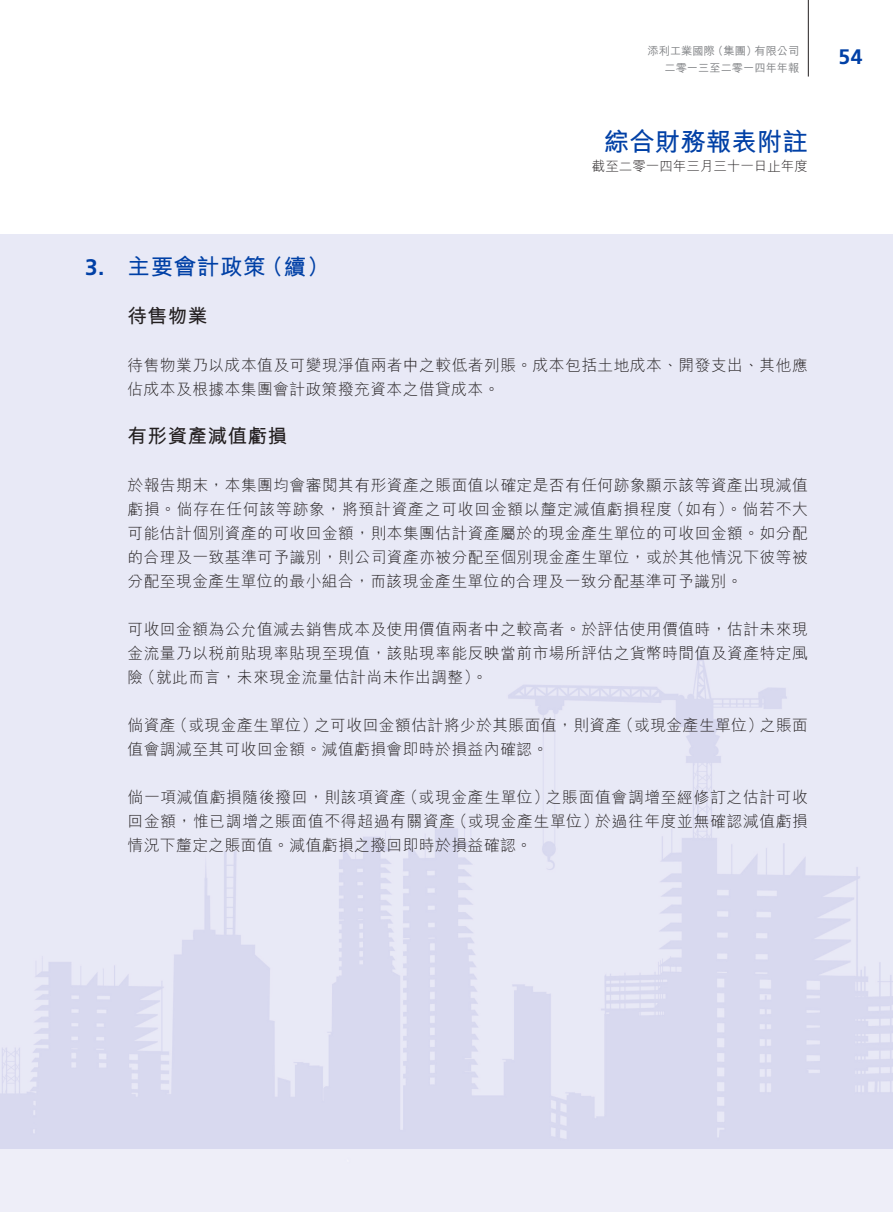
<style>
.page{position:relative;width:893px;height:1212px;background:#fff}
.page>*{position:absolute;margin:0;border:0;box-sizing:border-box;transform-origin:0 0}
.t1{font:700 25.5px "M Hei HK";color:#0040a6}
.t2{font:700 22.5px "M Hei HK";letter-spacing:.03em;color:#0040a6}
.t3{font:700 22.5px "Frutiger LT Std";color:#0040a6}
.t4{font:700 21px "Frutiger LT Std";color:#0040a6}
.t5{font:700 19.5px "M Hei HK";letter-spacing:.03em;color:#231f20}
.t6{font:300 15.75px/24px "M Hei HK";letter-spacing:.03em;color:#231f20}
.t7{font:300 13.5px "M Hei HK";color:#231f20}
.t8{font:500 11.25px/17.2px "M Hei HK";color:#808285}
</style>
<div class="page">
<div style="left:0;top:234px;width:893px;height:914px;background:linear-gradient(to right,#e6e7f5,#e4e5f4)"></div>
<hr style="left:808px;top:0;width:1px;height:77px;background:#231f20">
<p class="t8" style="left:712px;top:41px;width:46px">（集團）</p>
<p class="t8" style="left:754px;top:41px;width:46px">有限公司</p>
<p class="t8" style="left:664px;top:41px;width:136px;text-indent:-17px">添利工業國際<br>二零一三至二零一四年年報</p>
<h3 class="t4" style="left:838px;top:45px;width:25px">54</h3>
<h1 class="t1" style="left:604px;top:123px;width:205px">綜合財務報表附註</h1>
<p class="t7" style="left:592px;top:156px;width:217px">截至二零一四年三月三十一日止年度</p>
<h2 class="t3" style="left:85px;top:254px;width:21px">3.</h2>
<h2 class="t2" style="left:128px;top:251px;width:140px">主要會計政策</h2>
<h2 class="t2" style="left:261px;top:251px;width:70px">（續(</h2>
<p class="t5" style="left:128px;top:302px;width:81px">待售物業</p>
<p class="t6" style="left:128px;top:353px;width:682px">待售物業乃以成本值及可變現淨值兩者中之較低者列賬。成本包括土地成本、開發支出、其他應佔成本及根據本集團會計政策撥充資本之借貸成本。</p>
<p class="t5" style="left:128px;top:422px;width:161px">有形資產減值虧損</p>
<p class="t6" style="left:128px;top:473px;width:682px;text-align:right">於報告期末，本集團均會審閱其有形資產之賬面值以確定是否有任何跡象顯示該等資產出現減值（如有）。倘若不大</p>
<p class="t6" style="left:128px;top:497px;width:682px">虧損。倘存在任何該等跡象，將預計資產之可收回金額以釐定減值虧損程度<br>可能估計個別資產的可收回金額，則本集團估計資產屬於的現金產生單位的可收回金額。如分配的合理及一致基準可予識別，則公司資產亦被分配至個別現金產生單位，或於其他情況下彼等被分配至現金產生單位的最小組合，而該現金產生單位的合理及一致分配基準可予識別。</p>
<p class="t6" style="left:128px;top:617px;width:682px">可收回金額為公允值減去銷售成本及使用價值兩者中之較高者。於評估使用價值時，估計未來現</p>
<p class="t6" style="left:128px;top:641px;width:682px">金流量乃以稅前貼現率貼現至現值，該貼現率能反映當前市場所評估之貨幣時間值及資產特定風</p>
<p class="t6" style="left:140px;top:665px;width:349px">（就此而言，未來現金流量估計尚未作出調整。(</p>
<p class="t6" style="left:128px;top:665px;width:17px">險</p>
<p class="t6" style="left:172px;top:713px;width:147px">（或現金產生單位）</p>
<p class="t6" style="left:618px;top:713px;width:147px">（或現金產生單位）</p>
<p class="t6" style="left:314px;top:713px;width:309px">之可收回金額估計將少於其賬面值，則資產</p>
<p class="t6" style="left:128px;top:713px;width:422px">倘資產<br>值會調減至其可收回金額。減值虧損會即時於損益內確認。</p>
<p class="t6" style="left:760px;top:713px;width:50px">之賬面</p>
<p class="t6" style="left:402px;top:785px;width:148px">（或現金產生單位）</p>
<p class="t6" style="left:546px;top:785px;width:264px">之賬面值會調增至經修訂之估計可收</p>
<p class="t6" style="left:128px;top:785px;width:280px">倘一項減值虧損隨後撥回，則該項資產</p>
<p class="t6" style="left:452px;top:809px;width:148px">（或現金產生單位）</p>
<p class="t6" style="left:595px;top:809px;width:214px">於過往年度並無確認減值虧損</p>
<p class="t6" style="left:128px;top:809px;width:406px">回金額，惟已調增之賬面值不得超過有關資產<br>情況下釐定之賬面值。減值虧損之撥回即時於損益確認。</p>
</div>
